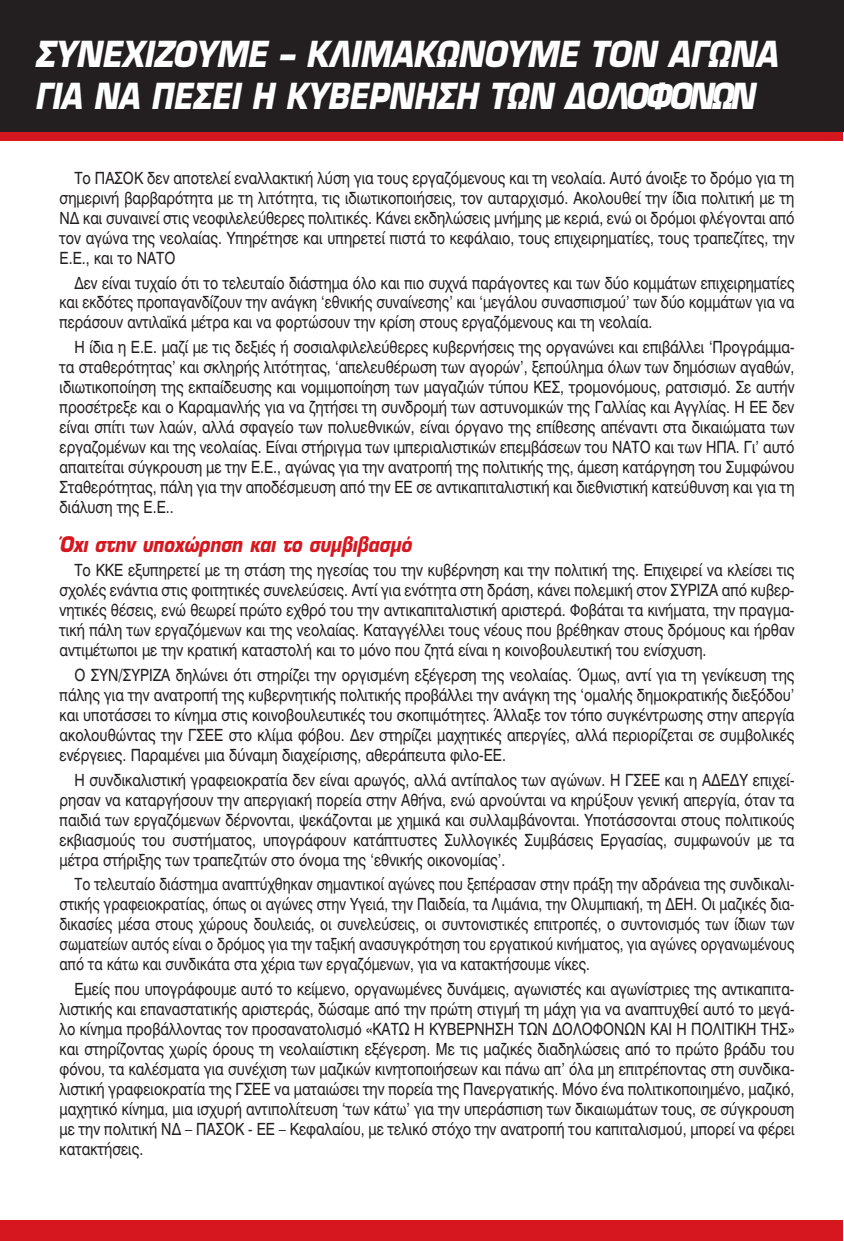
<style>
.page{position:relative;width:844px;height:1241px;background:#fff}
.page>*{position:absolute;margin:0;border:0;box-sizing:border-box;transform-origin:0 0}
.t1{font:italic 700 35px/42px "Eurostile Greek";color:#fff;scale:.85 1}
.t2{font:italic 700 21px "Eurostile Greek";color:#d7171f;scale:.85 1}
.t3{font:16.62px/19.9px "UB Helvetica";color:#231f20;text-align:justify;scale:.85 1}
.t4{font:16.62px/19.9px "UB Helvetica";color:#231f20;text-align:justify;scale:.82 1}
.t5{font:16.62px/19.9px "UB Helvetica";color:#231f20;text-align:justify;scale:.83 1}
</style>
<div class="page">
<div style="left:0;top:119px;width:843px;height:22px;background:#d7171f"></div>
<div style="left:0;top:1219px;width:842px;height:21px;background:#d7171f"></div>
<div style="left:0;top:0;width:843px;height:132px;background:#231e1f"></div>
<h1 class="t1" style="left:35px;top:33px;width:874px">ΣΥΝΕΧΙΖΟΥΜΕ – ΚΛΙΜΑΚΩΝΟΥΜΕ ΤΟΝ ΑΓΩΝΑ<br>ΓΙΑ ΝΑ ΠΕΣΕΙ Η ΚΥΒΕΡΝΗΣΗ ΤΩΝ ∆ΟΛΟΦΟΝΩΝ!</h1>
<p class="t3" style="left:60px;top:168px;width:866px;text-indent:15px">Το ΠΑΣΟΚ δεν αποτελεί εναλλακτική λύση για τους εργαζόµενους και τη νεολαία. Αυτό άνοιξε το δρόµο για τη σηµερινή βαρβαρότητα µε τη λιτότητα, τις ιδιωτικοποιήσεις, τον αυταρχισµό. Ακολουθεί την ίδια πολιτική µε τη Ν∆ και συναινεί στις νεοφιλελεύθερες πολιτικές. Κάνει εκδηλώσεις µνήµης µε κεριά, ενώ οι δρόµοι φλέγονται από τον αγώνα της νεολαίας. Υπηρέτησε και υπηρετεί πιστά το κεφάλαιο, τους επιχειρηµατίες, τους τραπεζίτες, την Ε.Ε., και το ΝΑΤΟ</p>
<p class="t5" style="left:60px;top:273px;width:886px;text-indent:15px">∆εν είναι τυχαίο ότι το τελευταίο διάστηµα όλο και πιο συχνά παράγοντες και των δύο κοµµάτων επιχειρηµατίες και εκδότες προπαγανδίζουν την ανάγκη ‘εθνικής συναίνεσης’ και ‘µεγάλου συνασπισµού’ των δύο κοµµάτων για να περάσουν αντιλαϊκά µέτρα και να φορτώσουν την κρίση στους εργαζόµενους και τη νεολαία.</p>
<p class="t3" style="left:60px;top:337px;width:866px;text-indent:15px">Η ίδια η Ε.Ε. µαζί µε τις δεξιές ή σοσιαλφιλελεύθερες κυβερνήσεις της οργανώνει και επιβάλλει ‘Προγράµµα&shy;τα σταθερότητας’ και σκληρής λιτότητας, ‘απελευθέρωση των αγορών’, ξεπούληµα όλων των δηµόσιων αγαθών, ιδιωτικοποίηση της εκπαίδευσης και νοµιµοποίηση των µαγαζιών τύπου ΚΕΣ, τροµονόµους, ρατσισµό. Σε αυτήν προσέτρεξε και ο Καραµανλής για να ζητήσει τη συνδροµή των αστυνοµικών της Γαλλίας και Αγγλίας. Η ΕΕ δεν είναι σπίτι των λαών, αλλά σφαγείο των πολυεθνικών, είναι όργανο της επίθεσης απέναντι στα δικαιώµατα των εργαζοµένων και της νεολαίας. Είναι στήριγµα των ιµπεριαλιστικών επεµβάσεων του ΝΑΤΟ και των ΗΠΑ. Γι’ αυτό απαιτείται σύγκρουση µε την Ε.Ε., αγώνας για την ανατροπή της πολιτικής της, άµεση κατάργηση του Συµφώνου Σταθερότητας, πάλη για την αποδέσµευση από την ΕΕ σε αντικαπιταλιστική και διεθνιστική κατεύθυνση και για τη διάλυση της Ε.Ε..</p>
<p class="t2" style="left:60px;top:531px;width:415px">Όχι στην υποχώρηση και το συµβιβασµό</p>
<p class="t3" style="left:60px;top:560px;width:866px;text-indent:15px">Το ΚΚΕ εξυπηρετεί µε τη στάση της ηγεσίας του την κυβέρνηση και την πολιτική της. Επιχειρεί να κλείσει τις σχολές ενάντια στις φοιτητικές συνελεύσεις. Αντί για ενότητα στη δράση, κάνει πολεµική στον ΣΥΡΙΖΑ από κυβερ&shy;νητικές θέσεις, ενώ θεωρεί πρώτο εχθρό του την αντικαπιταλιστική αριστερά. Φοβάται τα κινήµατα, την πραγµα&shy;τική πάλη των εργαζόµενων και της νεολαίας. Καταγγέλλει τους νέους που βρέθηκαν στους δρόµους και ήρθαν αντιµέτωποι µε την κρατική καταστολή και το µόνο που ζητά είναι η κοινοβουλευτική του ενίσχυση.</p>
<p class="t3" style="left:60px;top:665px;width:866px;text-indent:15px">Ο ΣΥΝ/ΣΥΡΙΖΑ δηλώνει ότι στηρίζει την οργισµένη εξέγερση της νεολαίας. Όµως, αντί για τη γενίκευση της πάλης για την ανατροπή της κυβερνητικής πολιτικής προβάλλει την ανάγκη της ‘οµαλής δηµοκρατικής διεξόδου’ και υποτάσσει το κίνηµα στις κοινοβουλευτικές του σκοπιµότητες. Άλλαξε τον τόπο συγκέντρωσης στην απεργία ακολουθώντας την ΓΣΕΕ στο κλίµα φόβου. ∆εν στηρίζει µαχητικές απεργίες, αλλά περιορίζεται σε συµβολικές ενέργειες. Παραµένει µια δύναµη διαχείρισης, αθεράπευτα φιλο-ΕΕ.</p>
<p class="t3" style="left:60px;top:769px;width:866px;text-indent:15px">Η συνδικαλιστική γραφειοκρατία δεν είναι αρωγός, αλλά αντίπαλος των αγώνων. Η ΓΣΕΕ και η Α∆Ε∆Υ επιχεί&shy;ρησαν να καταργήσουν την απεργιακή πορεία στην Αθήνα, ενώ αρνούνται να κηρύξουν γενική απεργία, όταν τα παιδιά των εργαζόµενων δέρνονται, ψεκάζονται µε χηµικά και συλλαµβάνονται. Υποτάσσονται στους πολιτικούς εκβιασµούς του συστήµατος, υπογράφουν κατάπτυστες Συλλογικές Συµβάσεις Εργασίας, συµφωνούν µε τα µέτρα στήριξης των τραπεζιτών στο όνοµα της ‘εθνικής οικονοµίας’.</p>
<p class="t4" style="left:60px;top:874px;width:897px;text-indent:15px">Το τελευταίο διάστηµα αναπτύχθηκαν σηµαντικοί αγώνες που ξεπέρασαν στην πράξη την αδράνεια της συνδικαλι&shy;στικής γραφειοκρατίας, όπως οι αγώνες στην Υγειά, την Παιδεία, τα Λιµάνια, την Ολυµπιακή, τη ∆ΕΗ. Οι µαζικές δια&shy;δικασίες µέσα στους χώρους δουλειάς, οι συνελεύσεις, οι συντονιστικές επιτροπές, ο συντονισµός των ίδιων των σωµατείων αυτός είναι ο δρόµος για την ταξική ανασυγκρότηση του εργατικού κινήµατος, για αγώνες οργανωµένους από τα κάτω και συνδικάτα στα χέρια των εργαζόµενων, για να κατακτήσουµε νίκες.</p>
<p class="t3" style="left:60px;top:979px;width:866px;text-indent:15px">Εµείς που υπογράφουµε αυτό το κείµενο, οργανωµένες δυνάµεις, αγωνιστές και αγωνίστριες της αντικαπιτα&shy;λιστικής και επαναστατικής αριστεράς, δώσαµε από την πρώτη στιγµή τη µάχη για να αναπτυχθεί αυτό το µεγά&shy;λο κίνηµα προβάλλοντας τον προσανατολισµό «ΚΑΤΩ Η ΚΥΒΕΡΝΗΣΗ ΤΩΝ ∆ΟΛΟΦΟΝΩΝ ΚΑΙ Η ΠΟΛΙΤΙΚΗ ΤΗΣ» και στηρίζοντας χωρίς όρους τη νεολαιίστικη εξέγερση. Με τις µαζικές διαδηλώσεις από το πρώτο βράδυ του φόνου, τα καλέσµατα για συνέχιση των µαζικών κινητοποιήσεων και πάνω απ’ όλα µη επιτρέποντας στη συνδικα&shy;λιστική γραφειοκρατία της ΓΣΕΕ να µαταιώσει την πορεία της Πανεργατικής. Μόνο ένα πολιτικοποιηµένο, µαζικό, µαχητικό κίνηµα, µια ισχυρή αντιπολίτευση ‘των κάτω’ για την υπεράσπιση των δικαιωµάτων τους, σε σύγκρουση µε την πολιτική Ν∆ – ΠΑΣΟΚ - ΕΕ – Κεφαλαίου, µε τελικό στόχο την ανατροπή του καπιταλισµού, µπορεί να φέρει κατακτήσεις.</p>
</div>
